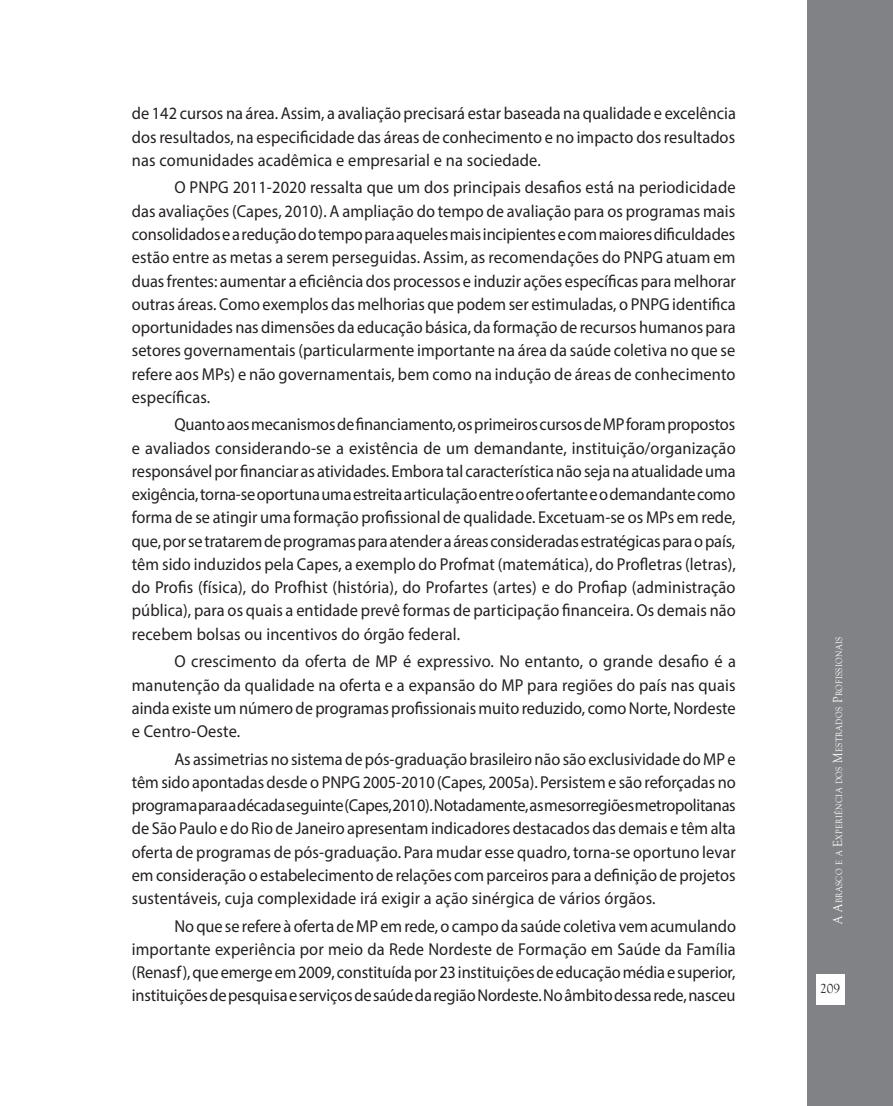
<style>
.page{position:relative;width:893px;height:1106px;background:#fff}
.page>*{position:absolute;margin:0;border:0;box-sizing:border-box;transform-origin:0 0}
.t1{font:17.25px/23.2px "Myriad Pro";letter-spacing:.01em;color:#231f20;text-align:justify;scale:.95 1}
.t2{font:13.5px "Goudy Old Style T";color:#231f20}
.t3{font:9.45px "Goudy Old Style T";letter-spacing:.035em;color:#fff;scale:.9 1}
.s1{font-size:13.5px}
</style>
<div class="page">
<div style="left:807px;top:0;width:86px;height:1106px;background:#808285"></div>
<div style="left:816px;top:973px;width:28px;height:31px;background:#fff"></div>
<p class="t1" style="left:132px;top:102px;width:637px">de 142 cursos na área. Assim, a avaliação precisará estar baseada na qualidade e excelência dos resultados, na especificidade das áreas de conhecimento e no impacto dos resultados nas comunidades acadêmica e empresarial e na sociedade.</p>
<p class="t1" style="left:132px;top:176px;width:637px;text-indent:43px">O PNPG 2011-2020 ressalta que um dos principais desafios está na periodicidade das avaliações (Capes, 2010). A ampliação do tempo de avaliação para os programas mais consolidados e a redução do tempo para aqueles mais incipientes e com maiores dificuldades estão entre as metas a serem perseguidas. Assim, as recomendações do PNPG atuam em duas frentes: aumentar a eficiência dos processos e induzir ações específicas para melhorar outras áreas. Como exemplos das melhorias que podem ser estimuladas, o PNPG identifica oportunidades nas dimensões da educação básica, da formação de recursos humanos para setores governamentais (particularmente importante na área da saúde coletiva no que se refere aos MPs) e não governamentais, bem como na indução de áreas de conhecimento específicas.</p>
<p class="t1" style="left:132px;top:413px;width:637px;text-indent:43px">Quanto aos mecanismos de financiamento, os primeiros cursos de MP foram propostos e avaliados considerando-se a existência de um demandante, instituição/organização responsável por financiar as atividades. Embora tal característica não seja na atualidade uma exigência, torna-se oportuna uma estreita articulação entre o ofertante e o demandante como forma de se atingir uma formação profissional de qualidade. Excetuam-se os MPs em rede, que, por se tratarem de programas para atender a áreas consideradas estratégicas para o país, têm sido induzidos pela Capes, a exemplo do Profmat (matemática), do Profletras (letras), do Profis (física), do Profhist (história), do Profartes (artes) e do Profiap (administração pública), para os quais a entidade prevê formas de participação financeira. Os demais não recebem bolsas ou incentivos do órgão federal.</p>
<p class="t1" style="left:132px;top:649px;width:637px;text-indent:43px">O crescimento da oferta de MP é expressivo. No entanto, o grande desafio é a manutenção da qualidade na oferta e a expansão do MP para regiões do país nas quais ainda existe um número de programas profissionais muito reduzido, como Norte, Nordeste e Centro-Oeste.</p>
<p class="t1" style="left:132px;top:747px;width:637px;text-indent:43px">As assimetrias no sistema de pós-graduação brasileiro não são exclusividade do MP e têm sido apontadas desde o PNPG 2005-2010 (Capes, 2005a). Persistem e são reforçadas no programa para a década seguinte (Capes, 2010). Notadamente, as mesorregiões metropolitanas de São Paulo e do Rio de Janeiro apresentam indicadores destacados das demais e têm alta oferta de programas de pós-graduação. Para mudar esse quadro, torna-se oportuno levar em consideração o estabelecimento de relações com parceiros para a definição de projetos sustentáveis, cuja complexidade irá exigir a ação sinérgica de vários órgãos.</p>
<p class="t1" style="left:132px;top:914px;width:638px;text-indent:43px">No que se refere à oferta de MP em rede, o campo da saúde coletiva vem acumulando importante experiência por meio da Rede Nordeste de Formação em Saúde da Família (Renasf), que emerge em 2009, constituída por 23 instituições de educação média e superior, instituições de pesquisa e serviços de saúde da região Nordeste. No âmbito dessa rede, nasceu</p>
<p class="t3" style="left:834px;top:923px;width:320px;rotate:-90deg"><span class="s1">A A</span>brasco e a <span class="s1">E</span>xperiência dos <span class="s1">M</span>estrados <span class="s1">P</span>rofissionais</p>
<p class="t2" style="left:820px;top:981px;width:22px">209</p>
</div>
